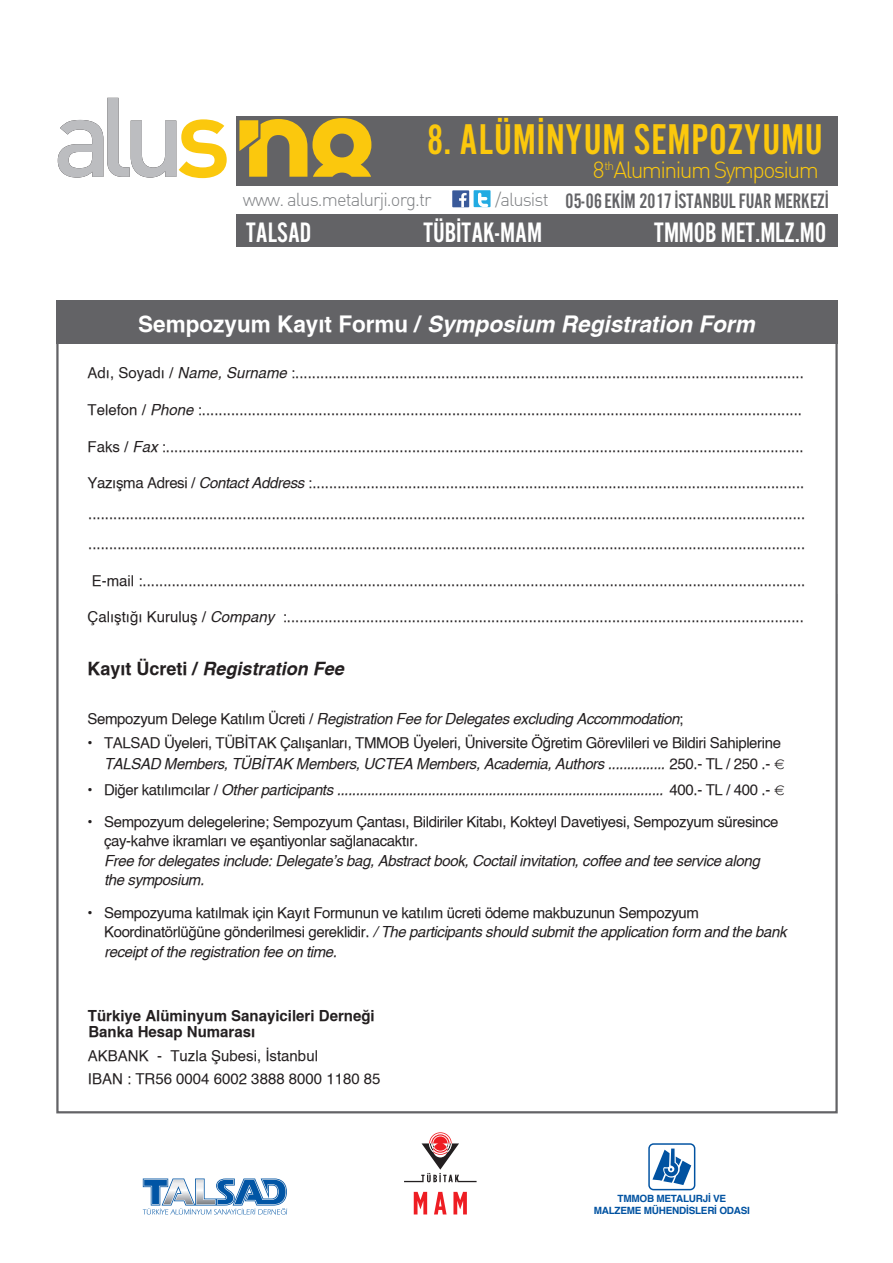
<style>
.page{position:relative;width:893px;height:1263px;background:#fff}
.page>*{position:absolute;margin:0;border:0;box-sizing:border-box;transform-origin:0 0}
.t1{font:44.7px "Alternate Gotic T1";letter-spacing:-.025em;color:#fbc80d}
.t2{font:29.25px "Alternate Gotic T1";letter-spacing:-.05em;color:#fff}
.t3{font:22.95px "DINT Light";letter-spacing:-.07em;color:#fbc80d}
.t4{font:italic 22.5px "Helvetica X Bold";color:#fff}
.t5{font:21.75px "Alternate Gotic T1";letter-spacing:-.05em;color:#636366}
.t6{font:18.45px "DINT Light";letter-spacing:-.05em;color:#808285}
.t7{font:italic 18px "Helvetica X Bold";color:#231f20}
.t8{font:15px/19.5px "Helvetica X Book";letter-spacing:-.025em;color:#231f20}
.t9{font:15px/23.5px "Helvetica X Book";color:#231f20}
.t10{font:italic 15px/19.5px "Helvetica X Book";letter-spacing:-.025em;color:#231f20}
.t11{font:15px/16.5px "Helvetica X Bold";color:#231f20}
.t12{font:700 10.05px/12px "Helvetica";letter-spacing:-.025em;color:#0152a1;text-align:center}
.s1{font-size:43.95px}
.s2{font-style:normal}
.s3{font-style:italic}
</style>
<div class="page">
<div style="left:56px;top:300px;width:782px;height:44px;background:#636366"></div>
<svg style="left:404px;top:1132px;width:73px;height:50px"></svg>
<svg style="left:414px;top:1192px;width:53px;height:22px"></svg>
<svg style="left:143px;top:1178px;width:144px;height:36px"></svg>
<svg style="left:648px;top:1143px;width:47px;height:47px"></svg>
<div style="left:236px;top:116px;width:602px;height:70px;background:#636366"></div>
<div style="left:236px;top:214px;width:602px;height:33px;background:#636366"></div>
<svg style="left:239px;top:118px;width:132px;height:59px"></svg>
<svg style="left:58px;top:98px;width:169px;height:80px"></svg>
<div style="left:452px;top:190px;width:17px;height:17px;background:#3a5a9a"></div>
<svg style="left:459px;top:193px;width:8px;height:14px"></svg>
<div style="left:474px;top:190px;width:17px;height:17px;background:#22abe2"></div>
<svg style="left:478px;top:193px;width:10px;height:14px"></svg>
<h1 class="t1" style="left:426px;top:123px;width:400px"><span class="s1">8.</span> ALÜMİNYUM SEMPOZYUMU</h1>
<h3 class="t5" style="left:565px;top:193px;width:266px">05-06 EKİM 2017 İSTANBUL FUAR MERKEZİ</h3>
<h3 class="t3" style="left:593px;top:156px;width:228px">8<sup>th</sup>Aluminium Symposium</h3>
<p class="t6" style="left:243px;top:188px;width:190px">www. alus.metalurji.org.tr</p>
<p class="t6" style="left:495px;top:188px;width:55px">/alusist</p>
<h2 class="t2" style="left:246px;top:222px;width:68px">TALSAD</h2>
<h2 class="t2" style="left:423px;top:222px;width:121px">TÜBİTAK-MAM</h2>
<h2 class="t2" style="left:654px;top:222px;width:175px">TMMOB MET.MLZ.MO</h2>
<h3 class="t4" style="left:138px;top:310px;width:618px"><span class="s2">Sempozyum Kayıt Formu /</span> Symposium Registration Form</h3>
<p class="t9" style="left:88px;top:361px;width:718px">Adı, Soyadı / <span class="s3">Name, Surname</span> :..........................................................................................................................</p>
<p class="t9" style="left:88px;top:398px;width:716px">Telefon / <span class="s3">Phone</span> :................................................................................................................................................</p>
<p class="t8" style="left:88px;top:437px;width:718px">Faks / <span class="s3">Fax</span> :.........................................................................................................................................................</p>
<p class="t8" style="left:88px;top:469px;width:719px;line-height:30px;text-align:justify">Yazışma Adresi / <span class="s3">Contact Address</span> :...................................................................................................................... ............................................................................................................................................................................ ............................................................................................................................................................................</p>
<p class="t8" style="left:92px;top:571px;width:715px">E-mail :...............................................................................................................................................................</p>
<p class="t9" style="left:88px;top:606px;width:718px">Çalıştığı Kuruluş / <span class="s3">Company</span> :............................................................................................................................</p>
<p class="t7" style="left:88px;top:658px;width:258px"><span class="s2">Kayıt Ücreti /</span> Registration Fee</p>
<p class="t10" style="left:88px;top:709px;width:597px"><span class="s2">Sempozyum Delege Katılım Ücreti /</span> Registration Fee for Delegates excluding Accommodation<span class="s2">;</span></p>
<p class="t8" style="left:88px;top:734px;width:699px;line-height:21px;text-align:right">• TALSAD Üyeleri, TÜBİTAK Çalışanları, TMMOB Üyeleri, Üniversite Öğretim Görevlileri ve Bildiri Sahiplerine<br><span class="s3">TALSAD Members, TÜBİTAK Members, UCTEA Members, Academia, Authors ...............</span> 250.- TL / 250 .- €</p>
<p class="t10" style="left:88px;top:780px;width:699px"><span class="s2">• Diğer katılımcılar /</span> Other participants ...................................................................................... <span class="s2">400.- TL / 400 .- €</span></p>
<p class="t8" style="left:104px;top:813px;width:676px;text-indent:-17px">• Sempozyum delegelerine; Sempozyum Çantası, Bildiriler Kitabı, Kokteyl Davetiyesi, Sempozyum süresince çay-kahve ikramları ve eşantiyonlar sağlanacaktır.</p>
<p class="t10" style="left:104px;top:851px;width:657px">Free for delegates include: Delegate’s bag, Abstract book, Coctail invitation, coffee and tee service along the symposium.</p>
<p class="t8" style="left:104px;top:904px;width:684px;text-indent:-16px">• Sempozyuma katılmak için Kayıt Formunun ve katılım ücreti ödeme makbuzunun Sempozyum<br>Koordinatörlüğüne gönderilmesi gereklidir. <span class="s3">/ The participants should submit the application form and the bank receipt of the registration fee on time.</span></p>
<p class="t11" style="left:88px;top:1008px;width:288px">Türkiye Alüminyum Sanayicileri Derneği<br>Banka Hesap Numarası</p>
<p class="t9" style="left:88px;top:1045px;width:294px">AKBANK - Tuzla Şubesi, İstanbul<br>IBAN : TR56 0004 6002 3888 8000 1180 85</p>
<p class="t12" style="left:594px;top:1193px;width:158px">TMMOB METALURJİ VE<br>MALZEME MÜHENDİSLERİ ODASI</p>
</div>
